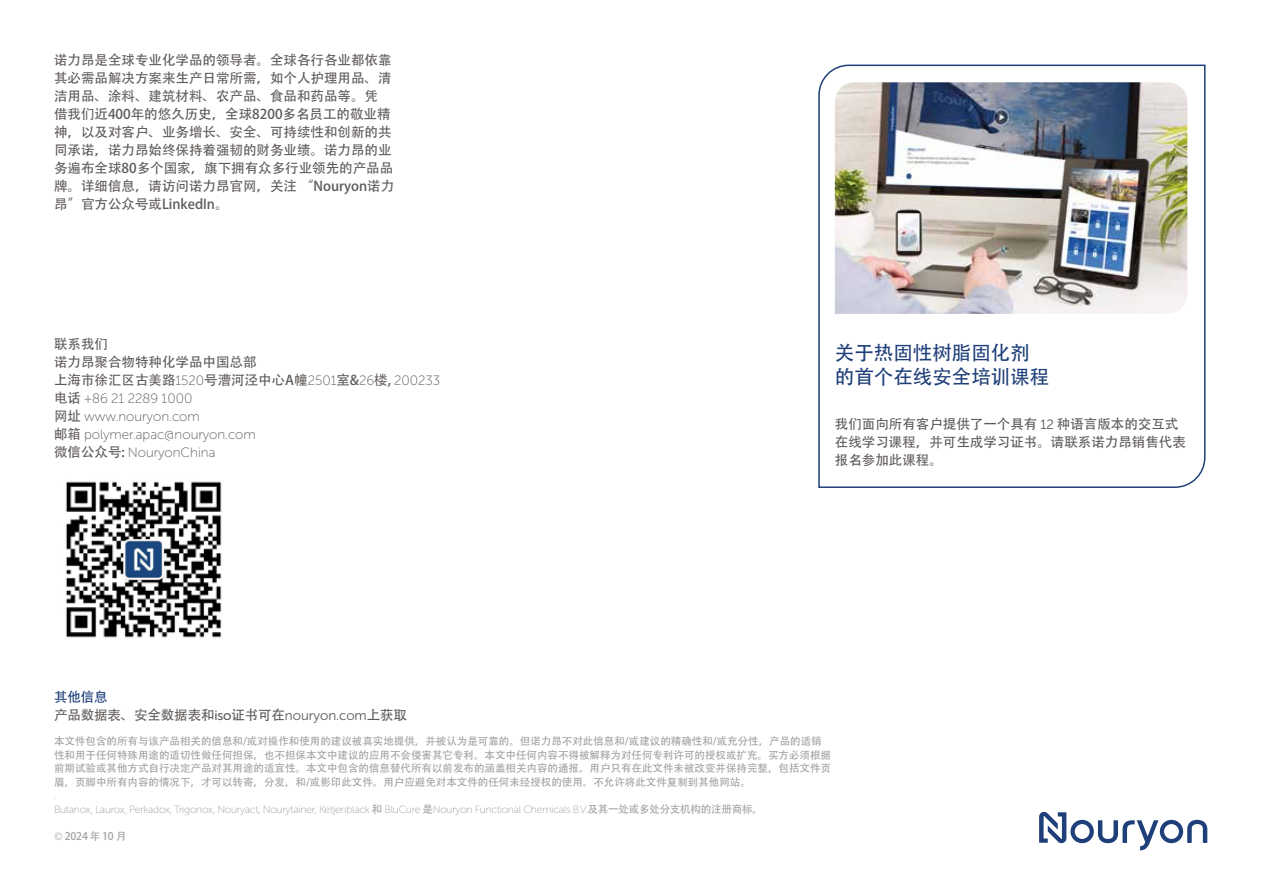
<style>
.page{position:relative;width:1263px;height:893px;background:#fff}
.page>*{position:absolute;margin:0;border:0;box-sizing:border-box;transform-origin:0 0}
.t1{font:19.5px/24px "Adobe Heiti Std";color:#1e3f79}
.t2{font:13.5px/18px "Adobe Heiti Std";color:#5e5a58}
.t3{font:13.5px/18px "Museo Sans Rounded 100";color:#5e5a58}
.t4{font:10.5px/13.5px "Adobe Heiti Std";color:#a3a09f}
.t5{font:10.5px/13.5px "Museo Sans Rounded 100";letter-spacing:-.02em;color:#a3a09f}
.s1{font-family:"Museo Sans Rounded 100"}
.s2{font-family:"Adobe Heiti Std"}
.s3{font-family:"Museo Sans Rounded 300"}
.s4{color:#1e3f79}
.s5{font-family:"Museo Sans Rounded 500"}
</style>
<div class="page">
<svg style="left:1039px;top:811px;width:168px;height:39px"></svg>
<img style="left:65px;top:481px;width:157px;height:157px">
<img style="left:818px;top:64px;width:388px;height:424px">
<p class="t2" style="left:54px;top:51px;width:342px">诺力昂是全球专业化学品的领导者。全球各行各业都依靠其必需品解决方案来生产日常所需，如个人护理用品、清洁用品、涂料、建筑材料、农产品、食品和药品等。凭借我们近400年的悠久历史，全球8200多名员工的敬业精神，以及对客户、业务增长、安全、可持续性和创新的共同承诺，诺力昂始终保持着强韧的财务业绩。诺力昂的业务遍布全球80多个国家，旗下拥有众多行业领先的产品品牌。详细信息，请访问诺力昂官网，关注 “Nouryon诺力昂”官方公众号或LinkedIn。</p>
<p class="t2" style="left:54px;top:335px;width:388px">联系我们<br>诺力昂聚合物特种化学品中国总部<br>上海市徐汇区古美路<span class="s1">1520</span>号漕河泾中心A幢<span class="s1">2501</span>室&amp;<span class="s1">26</span>楼, <span class="s1">200233</span></p>
<p class="t3" style="left:54px;top:390px;width:203px"><span class="s2">电话</span> +86 21 2289 1000<br><span class="s2">网址</span> www.nouryon.com<br><span class="s2">邮箱</span> polymer.apac@nouryon.com<span class="s2">微信公众号:</span> NouryonChina</p>
<h1 class="t1" style="left:835px;top:341px;width:216px">关于热固性树脂固化剂的首个在线安全培训课程</h1>
<p class="t2" style="left:835px;top:415px;width:352px">我们面向所有客户提供了一个具有 <span class="s3">12</span> 种语言版本的交互式在线学习课程，并可生成学习证书。请联系诺力昂销售代表报名参加此课程。</p>
<p class="t2" style="left:54px;top:688px;width:355px"><span class="s4">其他信息<br></span>产品数据表、安全数据表和<span class="s5">iso</span>证书可在<span class="s3">nouryon.com</span>上获取</p>
<p class="t4" style="left:54px;top:735px;width:778px">本文件包含的所有与该产品相关的信息和/或对操作和使用的建议被真实地提供，并被认为是可靠的。但诺力昂不对此信息和/或建议的精确性和/或充分性，产品的适销性和用于任何特殊用途的适切性做任何担保，也不担保本文中建议的应用不会侵害其它专利。本文中任何内容不得被解释为对任何专利许可的授权或扩充。买方必须根据前期试验或其他方式自行决定产品对其用途的适宜性。本文中包含的信息替代所有以前发布的涵盖相关内容的通报。用户只有在此文件未被改变并保持完整，包括文件页眉，页脚中所有内容的情况下，才可以转寄，分发，和/或影印此文件。用户应避免对本文件的任何未经授权的使用。不允许将此文件复制到其他网站。</p>
<p class="t5" style="left:54px;top:789px;width:710px">.<br>Butanox, Laurox, Perkadox, Trigonox, Nouryact, Nourytainer, Ketjenblack <span class="s2">和</span> BluCure <span class="s2">是</span>Nouryon Functional Chemicals B.V.<span class="s2">及其一处或多处分支机构的注册商标。</span></p>
<p class="t4" style="left:54px;top:829px;width:74px"><span class="s1">©</span> 2024 年 10 月</p>
</div>
